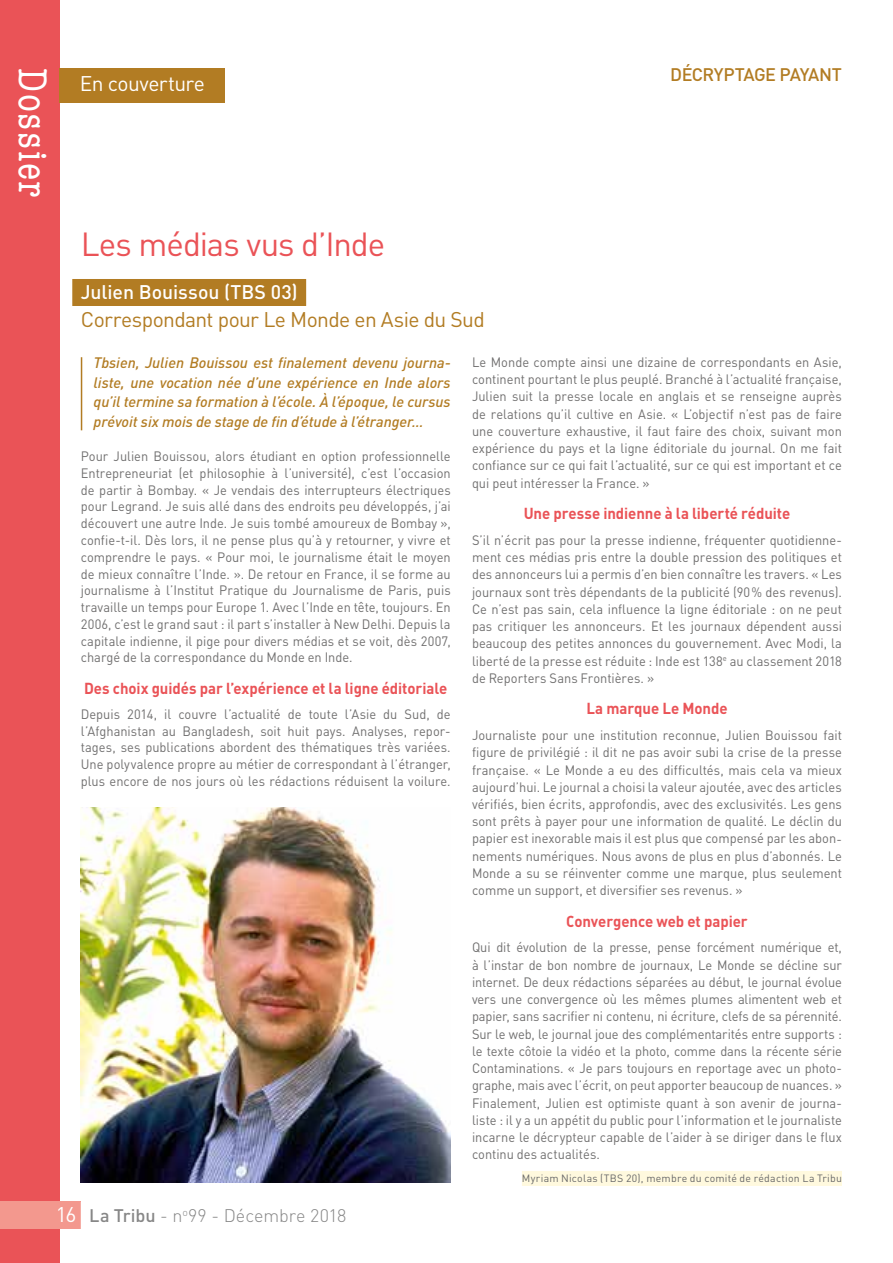
<style>
.page{position:relative;width:893px;height:1263px;background:#fff}
.page>*{position:absolute;margin:0;border:0;box-sizing:border-box;transform-origin:0 0}
.t1{font:condensed 40.5px "American Typewriter";letter-spacing:.04em;color:#fff}
.t2{font:33px "DIN";letter-spacing:-.03em;color:#ea5357}
.t3{font:21px "DIN";letter-spacing:-.03em;color:#b27c23}
.t4{font:21px "DIN";letter-spacing:-.03em;color:#fff}
.t5{font:500 19.5px "DIN";color:#fff}
.t6{font:300 18px "DIN";letter-spacing:-.005em;color:#878787}
.t7{font:500 18px "DIN";letter-spacing:-.02em;color:#b27c23}
.t8{font:700 15.75px "DIN";letter-spacing:-.005em;color:#ea5357;scale:.95 1}
.t9{font:italic 500 15px/19.8px "DIN";letter-spacing:-.005em;color:#b27c23;text-align:justify}
.t10{font:13.5px/17.2px "DIN";color:#706f6f;text-align:justify;scale:.95 1}
.t11{font:10.5px "DIN";letter-spacing:.02em;color:#686868}
.s1{font-weight:400;font-size:21px;color:#fff}
.s2{font-weight:500}
</style>
<div class="page">
<div style="left:0;top:0;width:60px;height:1263px;background:#ea5357"></div>
<div style="left:0;top:1202px;width:81px;height:27px;background:#f3988e"></div>
<div style="left:522px;top:1171px;width:320px;height:15px;background:#fff9de"></div>
<hr style="left:81px;top:357px;width:1px;height:73px;background:#b27c23">
<img style="left:81px;top:808px;width:370px;height:374px">
<div style="left:72px;top:279px;width:234px;height:27px;background:#b27c23"></div>
<div style="left:60px;top:68px;width:165px;height:34px;background:#b27c23"></div>
<h1 class="t1" style="left:55px;top:68px;width:131px;rotate:90deg">Dossier</h1>
<h3 class="t4" style="left:80px;top:71px;width:126px">En couverture</h3>
<h3 class="t7" style="left:670px;top:63px;width:65px">Décryptag</h3>
<h3 class="t7" style="left:765px;top:63px;width:74px">e payant</h3>
<h2 class="t2" style="left:81px;top:223px;width:306px">Les médias vus d’Inde</h2>
<h3 class="t5" style="left:81px;top:280px;width:218px">Julien Bouissou (TBS 03)</h3>
<h3 class="t3" style="left:81px;top:307px;width:406px">Correspondant pour Le Monde en Asie du Sud</h3>
<p class="t9" style="left:94px;top:352px;width:359px">Tbsien, Julien Bouissou est finalement devenu journa&shy;liste, une vocation née d’une expérience en Inde alors qu’il termine sa formation à l’école. À l’époque, le cursus prévoit six mois de stage de fin d’étude à l’étranger…</p>
<p class="t10" style="left:81px;top:447px;width:391px;line-height:16.8px">Pour Julien Bouissou, alors étudiant en option professionnelle Entrepreneuriat (et philosophie à l’université), c’est l’occasion de partir à Bombay. « Je vendais des interrupteurs électriques pour Legrand. Je suis allé dans des endroits peu développés, j’ai découvert une autre Inde. Je suis tombé amoureux de Bombay », confie-t-il. Dès lors, il ne pense plus qu’à y retourner, y vivre et comprendre le pays. « Pour moi, le journalisme était le moyen de mieux connaître l’Inde. ». De retour en France, il se forme au journalisme à l’Institut Pratique du Journalisme de Paris, puis travaille un temps pour Europe 1. Avec l’Inde en tête, toujours. En 2006, c’est le grand saut : il part s’installer à New Delhi. Depuis la capitale indienne, il pige pour divers médias et se voit, dès 2007, chargé de la correspondance du Monde en Inde.</p>
<p class="t8" style="left:84px;top:677px;width:384px">Des choix guidés par l’expérience et la ligne éditoriale</p>
<p class="t10" style="left:81px;top:705px;width:391px;line-height:16.8px">Depuis 2014, il couvre l’actualité de toute l’Asie du Sud, de l’Afghanistan au Bangladesh, soit huit pays. Analyses, repor&shy;tages, ses publications abordent des thématiques très variées.<br>Une polyvalence propre au métier de correspondant à l’étranger, plus encore de nos jours où les rédactions réduisent la voilure.</p>
<h3 class="t6" style="left:56px;top:1205px;width:292px"><span class="s1">16</span> <span class="s2">La Tribu</span> - n<sup>o</sup>99 - Décembre 2018</h3>
<p class="t10" style="left:472px;top:353px;width:391px">Le Monde compte ainsi une dizaine de correspondants en Asie, continent pourtant le plus peuplé. Branché à l’actualité française, Julien suit la presse locale en anglais et se renseigne auprès de relations qu’il cultive en Asie. « L’objectif n’est pas de faire une couverture exhaustive, il faut faire des choix, suivant mon expérience du pays et la ligne éditoriale du journal. On me fait confiance sur ce qui fait l’actualité, sur ce qui est important et ce qui peut intéresser la France. »</p>
<p class="t8" style="left:524px;top:503px;width:282px">Une presse indienne à la liberté réduite</p>
<p class="t10" style="left:472px;top:531px;width:391px">S’il n’écrit pas pour la presse indienne, fréquenter quotidienne&shy;ment ces médias pris entre la double pression des politiques et des annonceurs lui a permis d’en bien connaître les travers. « Les journaux sont très dépendants de la publicité (90% des revenus).<br>Ce n’est pas sain, cela influence la ligne éditoriale : on ne peut pas critiquer les annonceurs. Et les journaux dépendent aussi beaucoup des petites annonces du gouvernement. Avec Modi, la liberté de la presse est réduite : Inde est 138<sup>e</sup> au classement 2018 de Reporters Sans Frontières. »</p>
<p class="t8" style="left:586px;top:698px;width:150px">La marque Le Monde</p>
<p class="t10" style="left:472px;top:726px;width:391px">Journaliste pour une institution reconnue, Julien Bouissou fait figure de privilégié : il dit ne pas avoir subi la crise de la presse française. « Le Monde a eu des difficultés, mais cela va mieux aujourd’hui. Le journal a choisi la valeur ajoutée, avec des articles vérifiés, bien écrits, approfondis, avec des exclusivités. Les gens sont prêts à payer pour une information de qualité. Le déclin du papier est inexorable mais il est plus que compensé par les abon&shy;nements numériques. Nous avons de plus en plus d’abonnés. Le Monde a su se réinventer comme une marque, plus seulement comme un support, et diversifier ses revenus. »</p>
<p class="t8" style="left:566px;top:911px;width:192px">Convergence web et papier</p>
<p class="t10" style="left:472px;top:939px;width:391px">Qui dit évolution de la presse, pense forcément numérique et, à l’instar de bon nombre de journaux, Le Monde se décline sur internet. De deux rédactions séparées au début, le journal évolue vers une convergence où les mêmes plumes alimentent web et papier, sans sacrifier ni contenu, ni écriture, clefs de sa pérennité.<br>Sur le web, le journal joue des complémentarités entre supports : le texte côtoie la vidéo et la photo, comme dans la récente série Contaminations. « Je pars toujours en reportage avec un photo&shy;graphe, mais avec l’écrit, on peut apporter beaucoup de nuances. » Finalement, Julien est optimiste quant à son avenir de journa&shy;liste : il y a un appétit du public pour l’information et le journaliste incarne le décrypteur capable de l’aider à se diriger dans le flux continu des actualités.</p>
<p class="t11" style="left:522px;top:1172px;width:322px">Myriam Nicolas (TBS 20), membre du comité de rédaction La Tribu</p>
</div>
